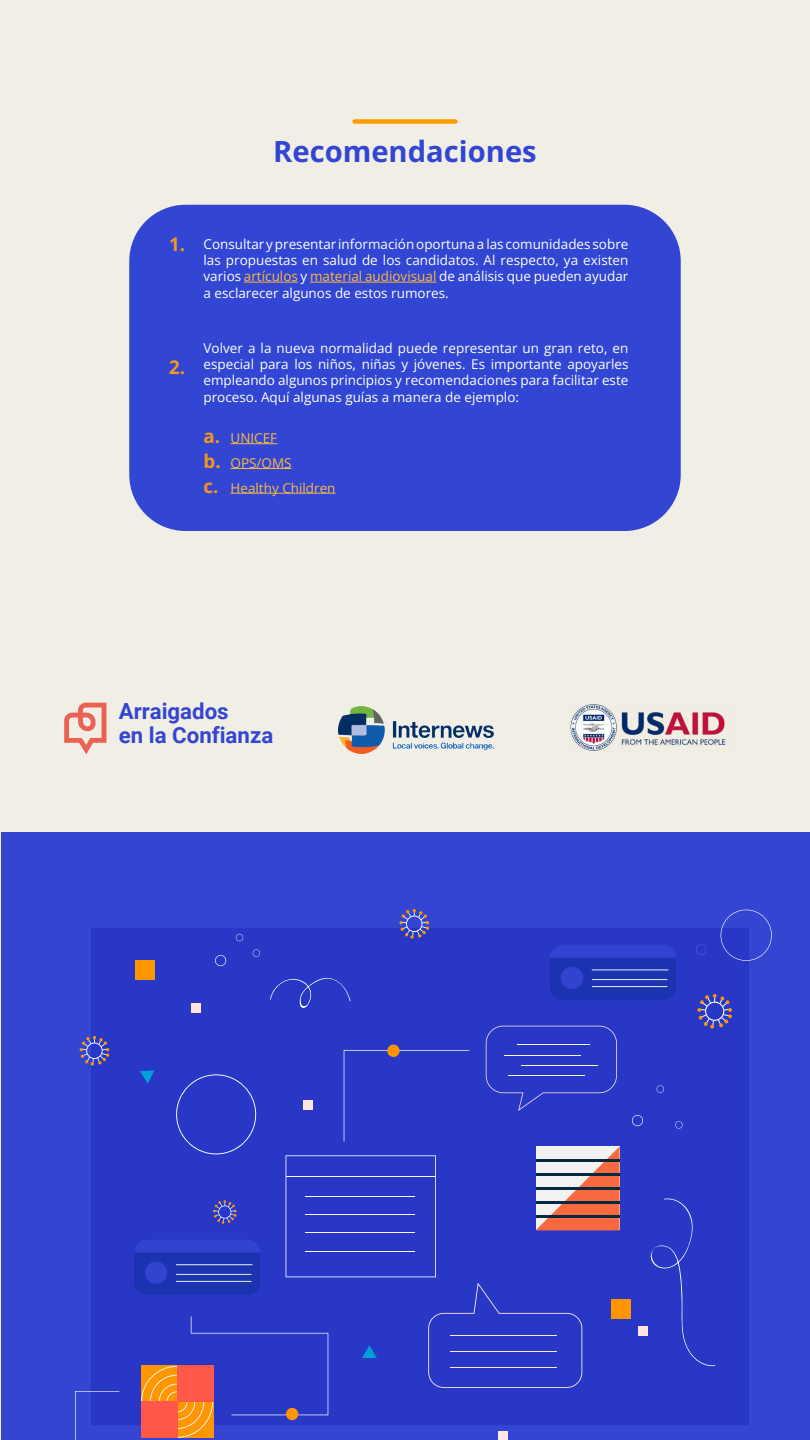
<style>
.page{position:relative;width:810px;height:1440px;background:#fff}
.page>*{position:absolute;margin:0;border:0;box-sizing:border-box;transform-origin:0 0}
.t1{font:700 29.17px "Open Sans";color:#3246d3}
.t2{font:700 22.2px/24px "Roboto";color:#3345d1}
.t3{font:700 18.75px "Open Sans";color:#f4971a}
.t4{font:13.5px/16.2px "Open Sans";color:#fff;text-align:justify}
.t5{font:13.5px/24.8px "Open Sans";color:#fbba40}
.s1{color:#fbba40}
.s2{font-weight:700;font-size:18.75px;color:#f4971a}
</style>
<div class="page">
<div style="left:1px;top:0;width:809px;height:1440px;background:#f0eee5"></div>
<div style="left:129px;top:205px;width:552px;height:326px;background:#3246d3;border-radius:56px"></div>
<hr style="left:244px;top:282px;width:54px;height:1px;background:#fbba40">
<hr style="left:310px;top:282px;width:126px;height:1px;background:#fbba40">
<div style="left:355px;top:119px;width:100px;height:5px;background:#f90"></div>
<svg style="left:64px;top:703px;width:42px;height:51px"></svg>
<img style="left:570px;top:704px;width:156px;height:47px">
<img style="left:338px;top:707px;width:155px;height:47px">
<hr style="left:231px;top:444px;width:46px;height:1px;background:#fbba40">
<hr style="left:231px;top:468px;width:61px;height:1px;background:#fbba40">
<hr style="left:231px;top:493px;width:105px;height:1px;background:#fbba40">
<div style="left:1px;top:832px;width:809px;height:608px;background:#3345d1"></div>
<div style="left:92px;top:928px;width:657px;height:496px;background:#2837c6"></div>
<svg style="left:721px;top:910px;width:51px;height:51px"></svg>
<svg style="left:286px;top:1155px;width:150px;height:122px"></svg>
<hr style="left:305px;top:1197px;width:109px;height:1px;background:#fff">
<hr style="left:305px;top:1214px;width:109px;height:1px;background:#fff">
<hr style="left:305px;top:1232px;width:109px;height:1px;background:#fff">
<hr style="left:305px;top:1251px;width:109px;height:1px;background:#fff">
<hr style="left:286px;top:1176px;width:149px;height:1px;background:#fff">
<div style="left:135px;top:961px;width:20px;height:19px;background:#ff9600"></div>
<div style="left:611px;top:1299px;width:20px;height:20px;background:#ff9600"></div>
<div style="left:191px;top:1003px;width:10px;height:9px;background:#ffe6e3"></div>
<div style="left:498px;top:1431px;width:10px;height:9px;background:#ffe6e3"></div>
<div style="left:303px;top:1100px;width:9px;height:10px;background:#ffe6e3"></div>
<div style="left:638px;top:1326px;width:10px;height:10px;background:#ffe6e3"></div>
<svg style="left:344px;top:1050px;width:125px;height:92px"></svg>
<div style="left:387px;top:1045px;width:13px;height:12px;background:#ff9600;border-radius:50%"></div>
<svg style="left:486px;top:1026px;width:131px;height:85px"></svg>
<hr style="left:517px;top:1044px;width:73px;height:1px;background:#fff">
<hr style="left:505px;top:1055px;width:76px;height:1px;background:#fff">
<hr style="left:521px;top:1065px;width:77px;height:1px;background:#fff">
<hr style="left:508px;top:1075px;width:76px;height:1px;background:#fff">
<svg style="left:141px;top:1316px;width:187px;height:122px"></svg>
<svg style="left:176px;top:1074px;width:80px;height:80px"></svg>
<svg style="left:428px;top:1283px;width:154px;height:105px"></svg>
<hr style="left:450px;top:1335px;width:107px;height:1px;background:#ffe6e3">
<hr style="left:450px;top:1351px;width:107px;height:1px;background:#ffe6e3">
<hr style="left:450px;top:1367px;width:107px;height:1px;background:#ffe6e3">
<svg style="left:75px;top:1391px;width:44px;height:49px"></svg>
<div style="left:286px;top:1408px;width:12px;height:12px;background:#ff9600;border-radius:50%"></div>
<svg style="left:536px;top:1146px;width:84px;height:84px;background:#f1ac98"></svg>
<hr style="left:536px;top:1159px;width:84px;height:2px;background:#052940">
<hr style="left:536px;top:1173px;width:84px;height:3px;background:#052940">
<hr style="left:536px;top:1187px;width:84px;height:3px;background:#052940">
<hr style="left:536px;top:1201px;width:84px;height:3px;background:#052940">
<hr style="left:536px;top:1215px;width:84px;height:3px;background:#052940">
<svg style="left:632px;top:1115px;width:11px;height:11px"></svg>
<svg style="left:657px;top:1085px;width:7px;height:8px"></svg>
<svg style="left:675px;top:1121px;width:8px;height:8px"></svg>
<svg style="left:215px;top:955px;width:11px;height:11px"></svg>
<svg style="left:236px;top:934px;width:7px;height:7px"></svg>
<svg style="left:253px;top:949px;width:7px;height:8px"></svg>
<svg style="left:270px;top:978px;width:81px;height:30px"></svg>
<svg style="left:650px;top:1198px;width:65px;height:169px"></svg>
<svg style="left:140px;top:1070px;width:14px;height:14px"></svg>
<svg style="left:362px;top:1345px;width:15px;height:13px"></svg>
<svg style="left:696px;top:944px;width:10px;height:10px"></svg>
<svg style="left:697px;top:994px;width:35px;height:35px"></svg>
<svg style="left:80px;top:1036px;width:29px;height:30px"></svg>
<svg style="left:399px;top:909px;width:30px;height:30px"></svg>
<svg style="left:213px;top:1200px;width:24px;height:24px"></svg>
<div style="left:134px;top:1241px;width:126px;height:54px;background:#1a33b0;border-radius:13px"></div>
<hr style="left:176px;top:1265px;width:76px;height:1px;background:#fff">
<hr style="left:176px;top:1274px;width:75px;height:1px;background:#fff">
<hr style="left:176px;top:1281px;width:75px;height:1px;background:#fff">
<div style="left:145px;top:1262px;width:22px;height:22px;background:#3345d1;border-radius:50%"></div>
<svg style="left:134px;top:1240px;width:126px;height:13px;background:#3041ce"></svg>
<div style="left:550px;top:946px;width:126px;height:54px;background:#1a33b0;border-radius:13px"></div>
<hr style="left:592px;top:970px;width:76px;height:1px;background:#fff">
<hr style="left:592px;top:979px;width:75px;height:1px;background:#fff">
<hr style="left:592px;top:986px;width:75px;height:1px;background:#fff">
<div style="left:561px;top:967px;width:22px;height:22px;background:#3345d1;border-radius:50%"></div>
<div style="left:550px;top:945px;width:126px;height:13px;background:#3243d0"></div>
<h1 class="t1" style="left:273px;top:132px;width:265px">Recomendaciones</h1>
<h3 class="t3" style="left:169px;top:231px;width:18px">1.</h3>
<h3 class="t3" style="left:169px;top:354px;width:18px">2.</h3>
<p class="t4" style="left:204px;top:237px;width:426px">Consultar y presentar información oportuna a las comunidades sobre las propuestas en salud de los candidatos. Al respecto, ya existen varios <span class="s1">artículos</span> y <span class="s1">material audiovisual</span> de análisis que pueden ayudar a esclarecer algunos de estos rumores.</p>
<p class="t4" style="left:204px;top:341px;width:426px">Volver a la nueva normalidad puede representar un gran reto, en especial para los niños, niñas y jóvenes. Es importante apoyarles empleando algunos principios y recomendaciones para facilitar este proceso. Aquí algunas guías a manera de ejemplo:</p>
<p class="t5" style="left:204px;top:427px;width:134px"><span class="s2">a.</span> UNICEF<br><span class="s2">b.</span> OPS/OMS<br><span class="s2">c.</span> Healthy Children</p>
<h2 class="t2" style="left:119px;top:701px;width:156px">Arraigados<br>en la Confianza</h2>
</div>
